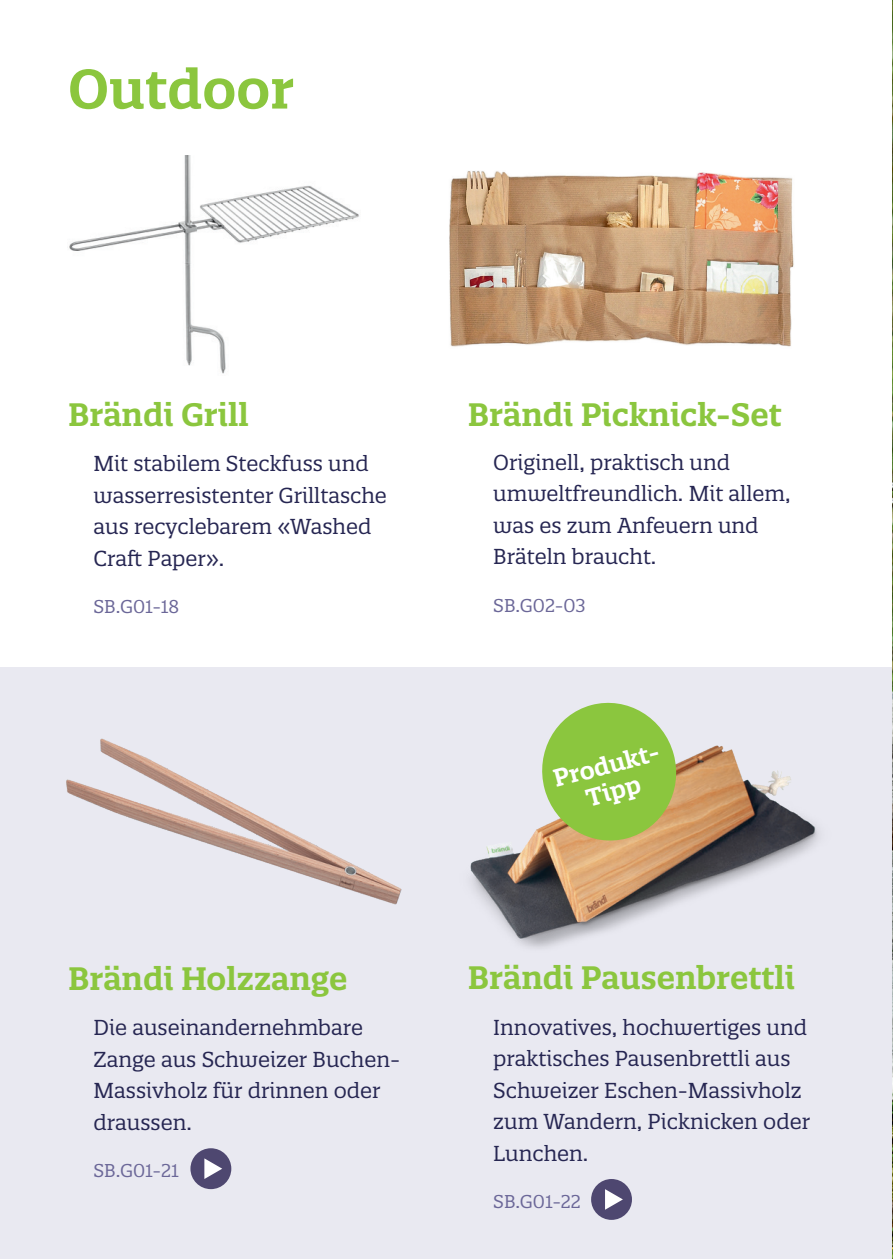
<style>
.page{position:relative;width:893px;height:1259px;background:#fff}
.page>*{position:absolute;margin:0;border:0;box-sizing:border-box;transform-origin:0 0}
.t1{font:600 54px "Quatro Slab";color:#8bc63e}
.t2{font:600 31.5px "Quatro Slab";color:#8bc63e}
.t3{font:600 24px/27px "Quatro Slab";color:#fff;text-align:center}
.t4{font:21px/31.5px "Quatro Slab";color:#262652}
.t5{font:18px "Quatro Slab";color:#6b6798}
</style>
<div class="page">
<div style="left:0;top:667px;width:893px;height:592px;background:#e9e9f1"></div>
<img style="left:892px;top:0;width:1px;height:459px">
<hr style="left:892px;top:459px;width:1px;height:800px;background:#4e4770">
<div style="left:190px;top:1148px;width:41px;height:41px;background:#4e4770;border-radius:50%"></div>
<svg style="left:204px;top:1158px;width:18px;height:21px"></svg>
<div style="left:591px;top:1179px;width:41px;height:40px;background:#4e4770;border-radius:50%"></div>
<svg style="left:605px;top:1189px;width:18px;height:20px"></svg>
<img style="left:69px;top:156px;width:290px;height:218px">
<img style="left:66px;top:738px;width:336px;height:167px">
<img style="left:449px;top:170px;width:345px;height:177px">
<img style="left:470px;top:745px;width:349px;height:203px">
<svg style="left:535px;top:702px;width:149px;height:146px"></svg>
<h1 class="t1" style="left:68px;top:55px;width:228px">Outdoor</h1>
<h2 class="t2" style="left:68px;top:395px;width:182px">Brändi Grill</h2>
<p class="t4" style="left:94px;top:448px;width:295px">Mit stabilem Steckfuss und wasserresistenter Grilltasche aus recyclebarem «Washed<br>Craft Paper».</p>
<p class="t5" style="left:94px;top:595px;width:87px">SB.G01-18</p>
<h2 class="t2" style="left:68px;top:959px;width:281px">Brändi Holzzange</h2>
<p class="t4" style="left:94px;top:1012px;width:308px">Die auseinandernehmbare<br>Zange aus Schweizer Buchen-<br>Massivholz für drinnen oder draussen.</p>
<p class="t5" style="left:94px;top:1159px;width:87px">SB.G01-21</p>
<h2 class="t2" style="left:468px;top:395px;width:315px">Brändi Picknick-Set</h2>
<p class="t4" style="left:493px;top:446px;width:299px">Originell, praktisch und umweltfreundlich. Mit allem, was es zum Anfeuern und<br>Bräteln braucht.</p>
<p class="t5" style="left:493px;top:594px;width:94px">SB.G02-03</p>
<p class="t3" style="left:550px;top:766px;width:113px;rotate:-15deg">Produkt-<br>Tipp</p>
<h2 class="t2" style="left:468px;top:958px;width:329px">Brändi Pausenbrettli</h2>
<p class="t4" style="left:493px;top:1011px;width:318px">Innovatives, hochwertiges und praktisches Pausenbrettli aus<br>Schweizer Eschen-Massivholz zum Wandern, Picknicken oder<br>Lunchen.</p>
<p class="t5" style="left:493px;top:1190px;width:89px">SB.G01-22</p>
</div>
